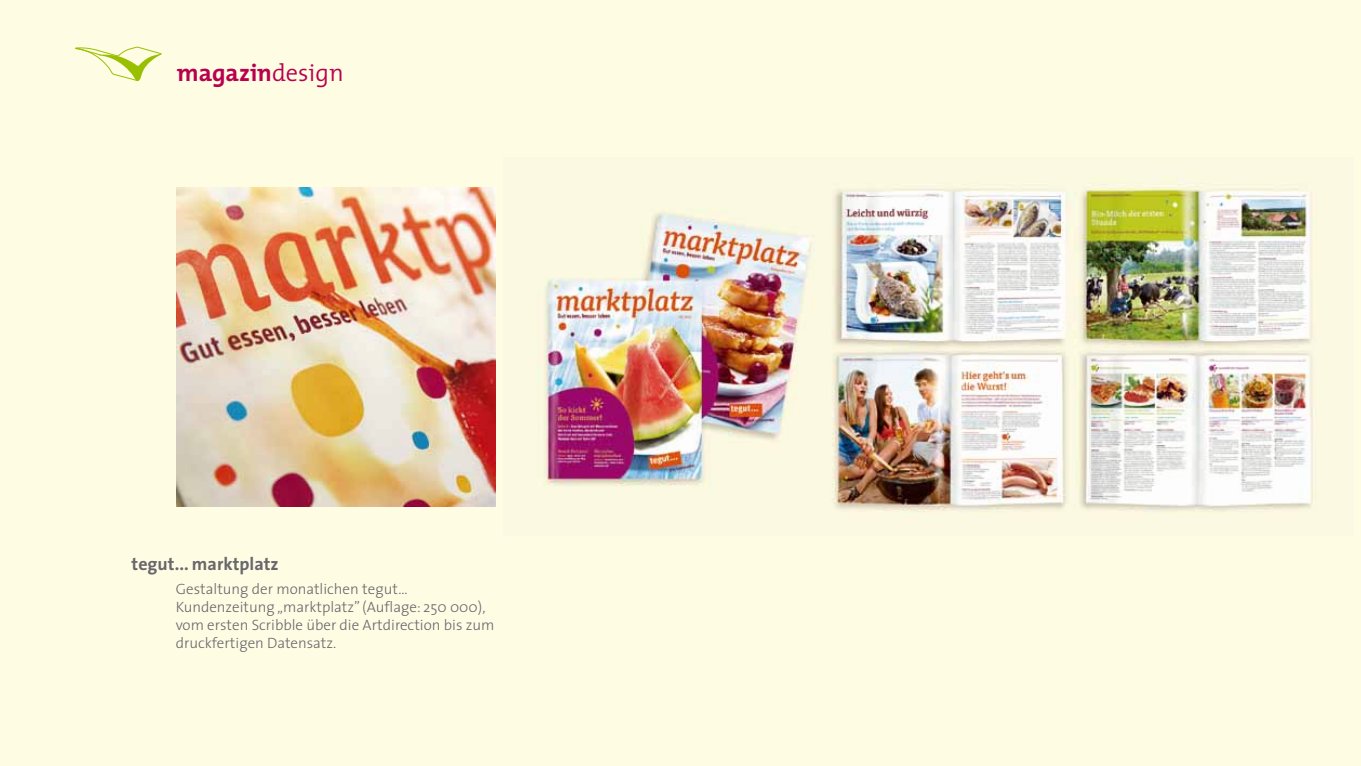
<style>
.page{position:relative;width:1361px;height:766px;background:#fff}
.page>*{position:absolute;margin:0;border:0;box-sizing:border-box;transform-origin:0 0}
.t1{font:700 24.3px "The Mix";color:#b9004e}
.t2{font:700 18px "The Sans";color:#68676b}
.t3{font:300 15px/18px "The Sans";color:#68676b}
.s1{font-weight:300}
</style>
<div class="page">
<div style="left:0;top:0;width:1361px;height:765px;background:#fffce4"></div>
<svg style="left:76px;top:47px;width:86px;height:34px"></svg>
<img style="left:539px;top:175px;width:777px;height:337px">
<img style="left:176px;top:187px;width:319px;height:319px">
<h1 class="t1" style="left:177px;top:52px;width:168px">magazin<span class="s1">design</span></h1>
<p class="t2" style="left:132px;top:548px;width:148px">tegut... marktplatz</p>
<p class="t3" style="left:176px;top:579px;width:320px">Gestaltung der monatlichen tegut...<br>Kundenzeitung „marktplatz” (Auflage: 250 000), vom ersten Scribble über die Artdirection bis zum druckfertigen Datensatz.</p>
</div>
